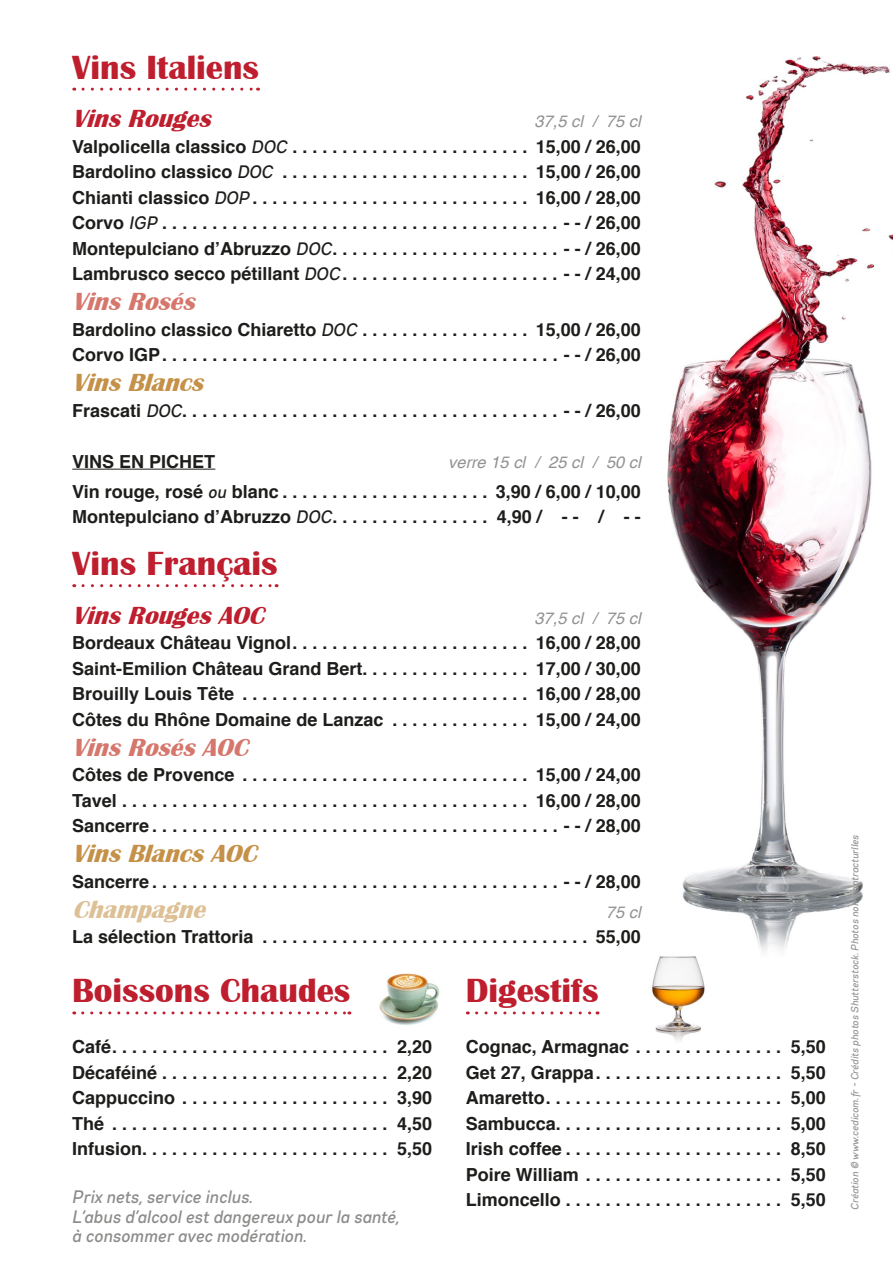
<style>
.page{position:relative;width:893px;height:1263px;background:#fff}
.page>*{position:absolute;margin:0;border:0;box-sizing:border-box;transform-origin:0 0}
.Style_de_paragraphe{font:700 34.5px "Britannic";color:#be1e2d}
.Style_de_paragraphe-2{font:italic 700 25.5px "Britannic";color:#be1e2d}
.Style_de_paragraphe-3{font:italic 700 25.5px "Britannic";color:#c59148}
.Style_de_paragraphe-4{font:italic 700 25.5px "Britannic";color:#d5776c}
.Style_de_paragraphe-5{font:italic 700 25.5px "Britannic";color:#dec097}
.Style_de_paragraphe-6{font:700 18px "Helvetica";color:#1d1d1b}
.Style_de_paragraphe-7{font:18px/19.5px "Gabriel Sans Cond Medium Italic";letter-spacing:.01em;color:#8c8c8b}
.Style_de_paragraphe-8{font:italic 16.5px "Helvetica";color:#929292}
.Style_de_paragraphe-9{font:10.5px "Gabriel Sans Cond Medium Italic";letter-spacing:.01em;color:#979696}
.s1{font-family:"Gabriel Sans Cond Medium Italic";font-weight:400}
</style>
<div class="page">
<img style="left:667px;top:56px;width:226px;height:896px">
<img style="left:652px;top:941px;width:67px;height:100px">
<svg style="left:83px;top:88px;width:176px;height:3px"></svg>
<hr style="left:72px;top:469px;width:143px;height:1px;background:#1d1d1b">
<svg style="left:83px;top:584px;width:194px;height:3px"></svg>
<svg style="left:83px;top:1011px;width:267px;height:3px"></svg>
<svg style="left:477px;top:1011px;width:121px;height:3px"></svg>
<img style="left:379px;top:973px;width:61px;height:53px">
<p class="Style_de_paragraphe" style="left:72px;top:48px;width:188px">Vins Italiens</p>
<p class="Style_de_paragraphe-2" style="left:72px;top:104px;width:148px">VinsRouges</p>
<p class="Style_de_paragraphe-8" style="left:534px;top:108px;width:108px">37,5 cl / 75 cl</p>
<p class="Style_de_paragraphe-6" style="left:72px;top:132px;width:570px">Valpolicella classico <span class="s1">DOC</span> . . . . . . . . . . . . . . . . . . . . . . . . 15,00 / 26,00</p>
<p class="Style_de_paragraphe-6" style="left:72px;top:157px;width:570px">Bardolino classico <span class="s1">DOC</span> . . . . . . . . . . . . . . . . . . . . . . . . . 15,00 / 26,00</p>
<p class="Style_de_paragraphe-6" style="left:72px;top:183px;width:570px">Chianti classico <span class="s1">DOP</span> . . . . . . . . . . . . . . . . . . . . . . . . . . . . 16,00 / 28,00</p>
<p class="Style_de_paragraphe-6" style="left:72px;top:208px;width:570px">Corvo <span class="s1">IGP</span> . . . . . . . . . . . . . . . . . . . . . . . . . . . . . . . . . . . . . . . . - - / 26,00</p>
<p class="Style_de_paragraphe-6" style="left:72px;top:234px;width:570px">Montepulciano d’Abruzzo <span class="s1">DOC</span> . . . . . . . . . . . . . . . . . . . . . . . - - / 26,00</p>
<p class="Style_de_paragraphe-6" style="left:72px;top:259px;width:570px">Lambrusco secco pétillant <span class="s1">DOC</span> . . . . . . . . . . . . . . . . . . . . . . - - / 24,00</p>
<p class="Style_de_paragraphe-4" style="left:72px;top:287px;width:132px">VinsRosés</p>
<p class="Style_de_paragraphe-6" style="left:72px;top:315px;width:570px">Bardolino classico Chiaretto <span class="s1">DOC</span> . . . . . . . . . . . . . . . . . 15,00 / 26,00</p>
<p class="Style_de_paragraphe-6" style="left:72px;top:340px;width:570px">Corvo IGP . . . . . . . . . . . . . . . . . . . . . . . . . . . . . . . . . . . . . . . . - - / 26,00</p>
<p class="Style_de_paragraphe-3" style="left:72px;top:368px;width:140px">VinsBlancs</p>
<p class="Style_de_paragraphe-6" style="left:72px;top:396px;width:570px">Frascati <span class="s1">DOC</span> . . . . . . . . . . . . . . . . . . . . . . . . . . . . . . . . . . . . . . - - / 26,00</p>
<p class="Style_de_paragraphe-6" style="left:72px;top:447px;width:145px">VINS EN PICHET</p>
<p class="Style_de_paragraphe-8" style="left:448px;top:449px;width:194px">verre 15 cl / 25 cl / 50 cl</p>
<p class="Style_de_paragraphe-6" style="left:72px;top:477px;width:570px">Vin rouge, rosé <span class="s1">ou</span> blanc . . . . . . . . . . . . . . . . . . . . . 3,90 / 6,00 / 10,00</p>
<p class="Style_de_paragraphe-6" style="left:72px;top:502px;width:570px">Montepulciano d’Abruzzo <span class="s1">DOC</span> . . . . . . . . . . . . . . . . 4,90 / - - / - -</p>
<p class="Style_de_paragraphe" style="left:72px;top:544px;width:207px">Vins Français</p>
<p class="Style_de_paragraphe-2" style="left:72px;top:601px;width:201px">VinsRougesAOC</p>
<p class="Style_de_paragraphe-8" style="left:534px;top:605px;width:108px">37,5 cl / 75 cl</p>
<p class="Style_de_paragraphe-6" style="left:72px;top:628px;width:570px">Bordeaux Château Vignol . . . . . . . . . . . . . . . . . . . . . . . . 16,00 / 28,00</p>
<p class="Style_de_paragraphe-6" style="left:72px;top:654px;width:570px">Saint-Emilion Château Grand Bert . . . . . . . . . . . . . . . . . 17,00 / 30,00</p>
<p class="Style_de_paragraphe-6" style="left:72px;top:679px;width:570px">Brouilly Louis Tête . . . . . . . . . . . . . . . . . . . . . . . . . . . . . 16,00 / 28,00</p>
<p class="Style_de_paragraphe-6" style="left:72px;top:705px;width:570px">Côtes du Rhône Domaine de Lanzac . . . . . . . . . . . . . . 15,00 / 24,00</p>
<p class="Style_de_paragraphe-4" style="left:72px;top:733px;width:185px">VinsRosésAOC</p>
<p class="Style_de_paragraphe-6" style="left:72px;top:760px;width:570px">Côtes de Provence . . . . . . . . . . . . . . . . . . . . . . . . . . . . . 15,00 / 24,00</p>
<p class="Style_de_paragraphe-6" style="left:72px;top:786px;width:570px">Tavel . . . . . . . . . . . . . . . . . . . . . . . . . . . . . . . . . . . . . . . . . 16,00 / 28,00</p>
<p class="Style_de_paragraphe-6" style="left:72px;top:811px;width:570px">Sancerre . . . . . . . . . . . . . . . . . . . . . . . . . . . . . . . . . . . . . . . . . - - / 28,00</p>
<p class="Style_de_paragraphe-3" style="left:72px;top:839px;width:194px">VinsBlancsAOC</p>
<p class="Style_de_paragraphe-6" style="left:72px;top:867px;width:570px">Sancerre . . . . . . . . . . . . . . . . . . . . . . . . . . . . . . . . . . . . . . . . . - - / 28,00</p>
<p class="Style_de_paragraphe-5" style="left:72px;top:895px;width:142px">Champagne</p>
<p class="Style_de_paragraphe-8" style="left:606px;top:899px;width:36px">75 cl</p>
<p class="Style_de_paragraphe-6" style="left:72px;top:922px;width:570px">La sélection Trattoria . . . . . . . . . . . . . . . . . . . . . . . . . . . . . . . . . 55,00</p>
<p class="Style_de_paragraphe" style="left:72px;top:971px;width:280px">Boissons Chaudes</p>
<p class="Style_de_paragraphe-6" style="left:72px;top:1032px;width:361px">Café . . . . . . . . . . . . . . . . . . . . . . . . . . . . 2,20</p>
<p class="Style_de_paragraphe-6" style="left:72px;top:1058px;width:361px">Décaféiné . . . . . . . . . . . . . . . . . . . . . . . 2,20</p>
<p class="Style_de_paragraphe-6" style="left:72px;top:1083px;width:361px">Cappuccino . . . . . . . . . . . . . . . . . . . . . 3,90</p>
<p class="Style_de_paragraphe-6" style="left:72px;top:1109px;width:361px">Thé . . . . . . . . . . . . . . . . . . . . . . . . . . . . 4,50</p>
<p class="Style_de_paragraphe-6" style="left:72px;top:1134px;width:361px">Infusion . . . . . . . . . . . . . . . . . . . . . . . . . 5,50</p>
<p class="Style_de_paragraphe" style="left:466px;top:971px;width:134px">Digestifs</p>
<p class="Style_de_paragraphe-6" style="left:466px;top:1032px;width:361px">Cognac, Armagnac . . . . . . . . . . . . . . . 5,50</p>
<p class="Style_de_paragraphe-6" style="left:466px;top:1058px;width:361px">Get 27, Grappa . . . . . . . . . . . . . . . . . . . 5,50</p>
<p class="Style_de_paragraphe-6" style="left:466px;top:1083px;width:361px">Amaretto . . . . . . . . . . . . . . . . . . . . . . . . 5,00</p>
<p class="Style_de_paragraphe-6" style="left:466px;top:1109px;width:361px">Sambucca....................... 5,00</p>
<p class="Style_de_paragraphe-6" style="left:466px;top:1134px;width:361px">Irish coffee . . . . . . . . . . . . . . . . . . . . . . 8,50</p>
<p class="Style_de_paragraphe-6" style="left:466px;top:1160px;width:361px">Poire William . . . . . . . . . . . . . . . . . . . . 5,50</p>
<p class="Style_de_paragraphe-7" style="left:72px;top:1187px;width:182px">Prix nets, service inclus.</p>
<p class="Style_de_paragraphe-6" style="left:466px;top:1185px;width:361px">Limoncello . . . . . . . . . . . . . . . . . . . . . . 5,50</p>
<p class="Style_de_paragraphe-7" style="left:72px;top:1207px;width:328px">L’abus d’alcool est dangereux pour la santé, à consommer avec modération.</p>
<p class="Style_de_paragraphe-9" style="left:848px;top:1210px;width:376px;rotate:-90deg">Création © www.cedicom.fr - Crédits photos Shutterstock. Photos non-contracturlles</p>
</div>
